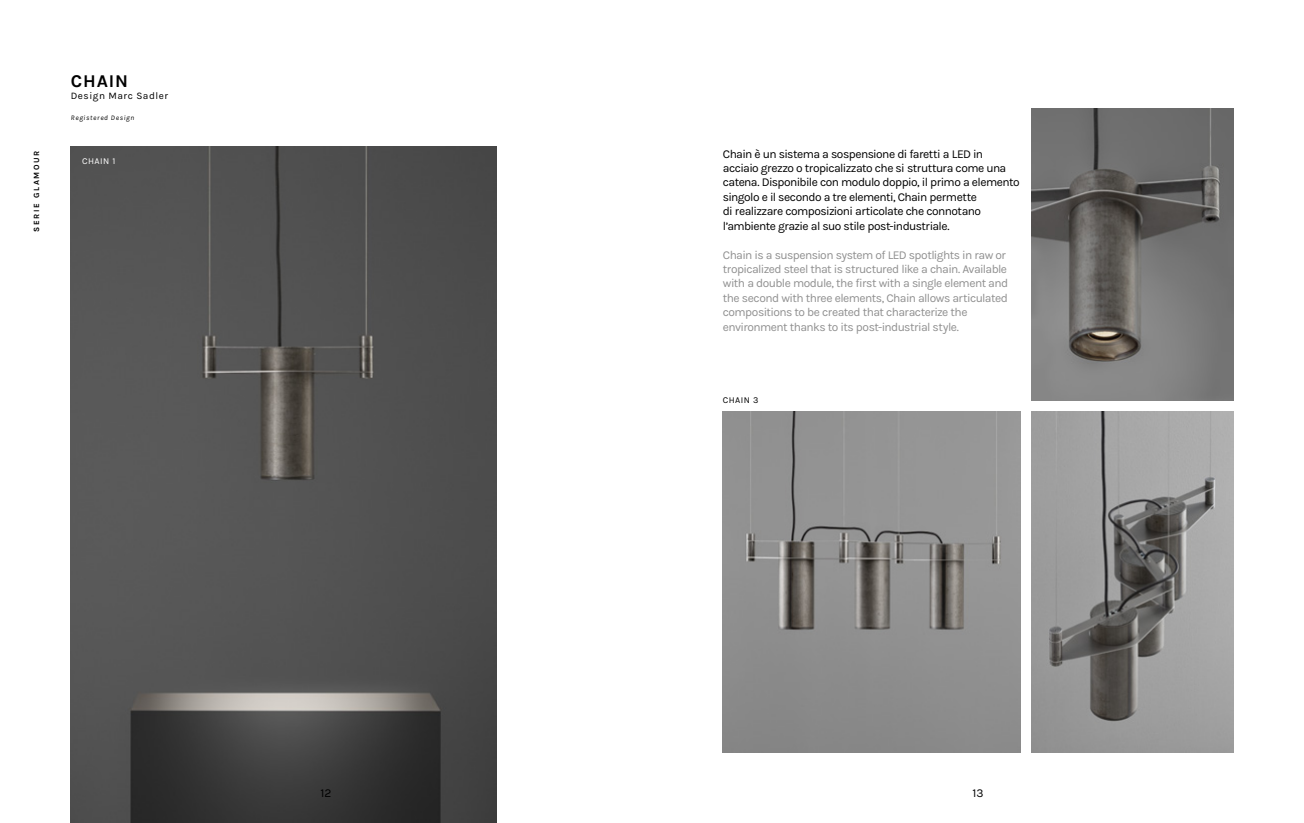
<style>
.page{position:relative;width:1304px;height:823px;background:#fff}
.page>*{position:absolute;margin:0;border:0;box-sizing:border-box;transform-origin:0 0}
.t1{font:700 18px "Karla";letter-spacing:.05em;color:#000}
.t2{font:12px/14.4px "Karla";letter-spacing:-.045em;color:#909090}
.t3{font:12px/14.4px "Karla";letter-spacing:-.045em;color:#000}
.t4{font:10px "Karla";letter-spacing:.05em;color:#000}
.t5{font:9px "Karla";letter-spacing:.05em;color:#fff}
.t6{font:9px "Karla";letter-spacing:.05em;color:#000}
.t7{font:700 8px "Karla";letter-spacing:.205em;color:#000}
.t8{font:italic 7px "Karla";letter-spacing:.1em;color:#000}
</style>
<div class="page">
<img style="left:1032px;top:109px;width:201px;height:291px">
<img style="left:71px;top:146px;width:425px;height:676px">
<img style="left:723px;top:411px;width:297px;height:340px">
<img style="left:1032px;top:411px;width:201px;height:340px">
<h1 class="t1" style="left:71px;top:71px;width:59px">CHAIN</h1>
<p class="t4" style="left:71px;top:91px;width:99px">Design Marc Sadler</p>
<p class="t8" style="left:71px;top:114px;width:65px">Registered Design</p>
<p class="t7" style="left:32px;top:232px;width:83px;rotate:-90deg">SERIE GLAMOUR</p>
<p class="t5" style="left:82px;top:156px;width:35px">CHAIN 1</p>
<p class="t3" style="left:723px;top:146px;width:298px">Chain è un sistema a sospensione di faretti a LED in acciaio grezzo o tropicalizzato che si struttura come una catena. Disponibile con modulo doppio, il primo a elemento singolo e il secondo a tre elementi, Chain permette<br>di realizzare composizioni articolate che connotano l’ambiente grazie al suo stile post-industriale.</p>
<p class="t2" style="left:723px;top:247px;width:287px">Chain is a suspension system of LED spotlights in raw or tropicalized steel that is structured like a chain. Available with a double module, the first with a single element and the second with three elements, Chain allows articulated compositions to be created that characterize the environment thanks to its post-industrial style.</p>
<p class="t6" style="left:723px;top:394px;width:37px">CHAIN 3</p>
<p class="t3" style="left:321px;top:786px;width:12px">12</p>
<p class="t3" style="left:972px;top:786px;width:13px">13</p>
</div>
